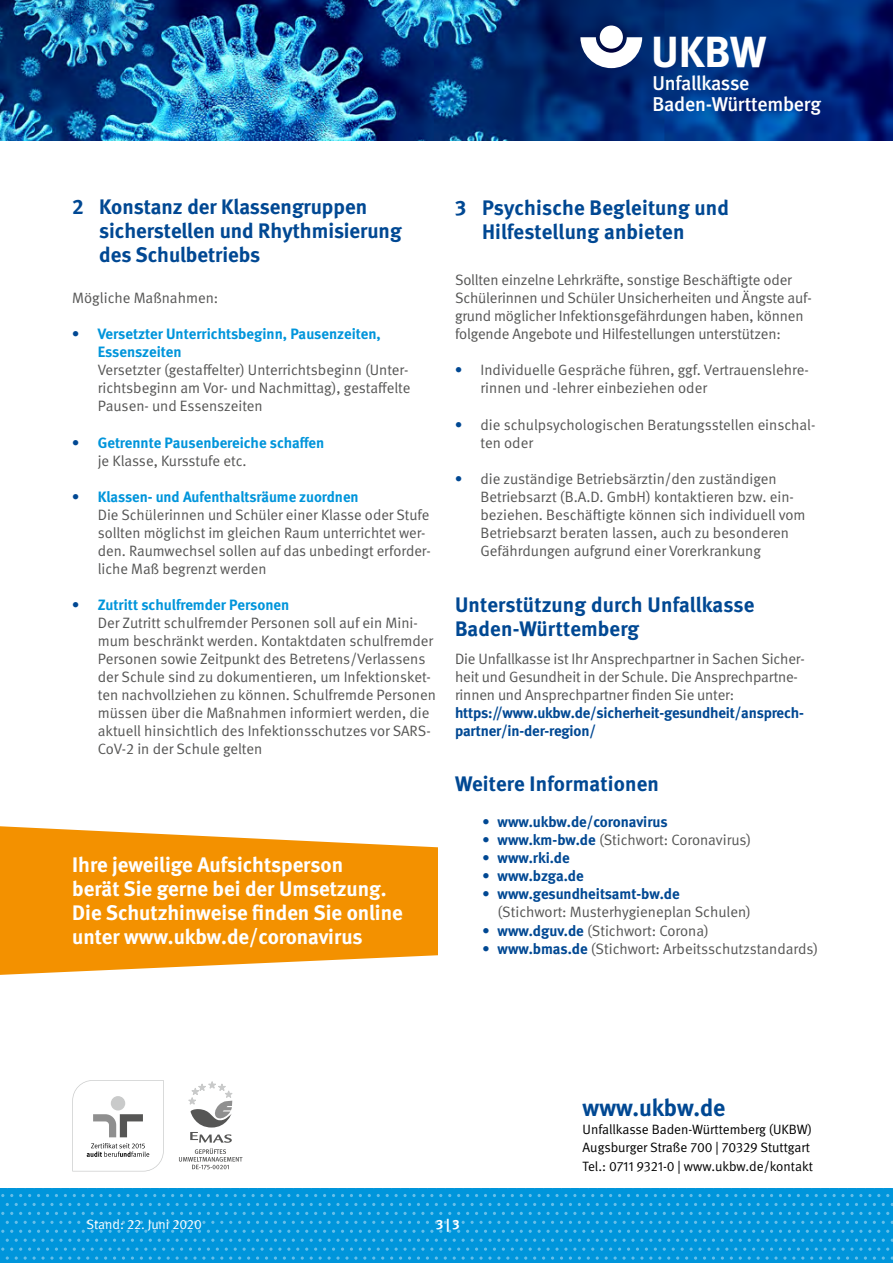
<style>
.page{position:relative;width:893px;height:1263px;background:#fff}
.page>*{position:absolute;margin:0;border:0;box-sizing:border-box;transform-origin:0 0}
.t1{font:700 43.5px "DGUV Meta";color:#fff}
._24pt_Unter-Übersc{font:700 24px "DGUV Meta";color:#004893}
._24pt_Unter-Übersc-2{font:700 21px/24px "DGUV Meta";color:#004893}
._24pt_Unter-Übersc-3{font:700 21px/24px "DGUV Meta";color:#fff}
.t2{font:500 19.95px "DGUV Meta";letter-spacing:-.015em;color:#fff}
._10pt_Anleser{font:15px/18px "DGUV Meta";letter-spacing:-.005em;color:#565655}
.t3{font:700 15px/18px "DGUV Meta";color:#0095db}
.t4{font:700 15px "DGUV Meta";color:#004893}
.Fließtext{font:15px "DGUV Meta";color:#565655}
._24pt_Unter-Übersc-4{font:13.5px "DGUV Meta";letter-spacing:-.005em;color:#000}
.Fließtext-2{font:13.5px "DGUV Meta";color:#fff}
.Fließtext-3{font:700 13.5px "DGUV Meta";color:#fff}
.s1{font-weight:700;color:#004893}
.s2{font-weight:700;color:#0095db}
.s3{color:#004893}
.s4{font-weight:400;color:#565655}
</style>
<div class="page">
<div style="left:0;top:1188px;width:893px;height:75px;background:#0095db"></div>
<svg style="left:243px;top:1194px;width:38px;height:3px"></svg>
<svg style="left:386px;top:1194px;width:47px;height:3px"></svg>
<svg style="left:538px;top:1194px;width:38px;height:3px"></svg>
<svg style="left:681px;top:1194px;width:38px;height:3px"></svg>
<svg style="left:824px;top:1194px;width:38px;height:3px"></svg>
<svg style="left:243px;top:1212px;width:38px;height:3px"></svg>
<svg style="left:386px;top:1212px;width:47px;height:3px"></svg>
<svg style="left:538px;top:1212px;width:38px;height:3px"></svg>
<svg style="left:681px;top:1212px;width:38px;height:3px"></svg>
<svg style="left:824px;top:1212px;width:38px;height:3px"></svg>
<svg style="left:176px;top:1203px;width:38px;height:3px"></svg>
<svg style="left:319px;top:1203px;width:38px;height:3px"></svg>
<svg style="left:462px;top:1203px;width:38px;height:3px"></svg>
<svg style="left:605px;top:1203px;width:38px;height:3px"></svg>
<svg style="left:748px;top:1203px;width:38px;height:3px"></svg>
<svg style="left:176px;top:1221px;width:38px;height:3px"></svg>
<svg style="left:319px;top:1221px;width:38px;height:3px"></svg>
<svg style="left:462px;top:1221px;width:38px;height:3px"></svg>
<svg style="left:605px;top:1221px;width:38px;height:3px"></svg>
<svg style="left:748px;top:1221px;width:38px;height:3px"></svg>
<svg style="left:171px;top:1230px;width:356px;height:30px"></svg>
<svg style="left:529px;top:1230px;width:182px;height:30px"></svg>
<svg style="left:712px;top:1230px;width:173px;height:30px"></svg>
<svg style="left:886px;top:1230px;width:7px;height:30px"></svg>
<svg style="left:100px;top:1194px;width:38px;height:3px"></svg>
<svg style="left:100px;top:1212px;width:38px;height:3px"></svg>
<svg style="left:33px;top:1203px;width:38px;height:3px"></svg>
<svg style="left:33px;top:1221px;width:38px;height:3px"></svg>
<svg style="left:1px;top:1230px;width:169px;height:30px"></svg>
<img style="left:0;top:0;width:893px;height:140px">
<div style="left:600px;top:26px;width:23px;height:23px;background:#fff;border-radius:50%"></div>
<svg style="left:580px;top:37px;width:62px;height:31px"></svg>
<svg style="left:0;top:826px;width:438px;height:149px;background:#f4a023"></svg>
<svg style="left:179px;top:1081px;width:64px;height:88px"></svg>
<svg style="left:72px;top:1080px;width:92px;height:91px"></svg>
<p class="t1" style="left:651px;top:26px;width:117px">UKBW</p>
<p class="t2" style="left:652px;top:71px;width:99px">Unfallkasse</p>
<p class="t2" style="left:652px;top:92px;width:170px">Baden-Württemberg</p>
<p class="_24pt_Unter-Übersc-2" style="left:99px;top:195px;width:304px;text-indent:-27px">2 Konstanz der Klassengruppen sicherstellen und Rhythmisierung des Schulbetriebs</p>
<p class="Fließtext" style="left:72px;top:289px;width:148px">Mögliche Maßnahmen:</p>
<p class="_10pt_Anleser" style="left:98px;top:325px;width:314px;text-indent:-26px"><span class="s1">•</span> <span class="s2">Versetzter Unterrichtsbeginn, Pausenzeiten, Essenszeiten<br></span>Versetzter (gestaffelter) Unterrichtsbeginn (Unter&shy;richtsbeginn am Vor- und Nachmittag), gestaffelte Pausen- und Essenszeiten</p>
<p class="t3" style="left:98px;top:434px;width:228px;text-indent:-26px"><span class="s3">•</span> Getrennte Pausenbereiche schaffen <span class="s4">je Klasse, Kursstufe etc.</span></p>
<p class="_10pt_Anleser" style="left:98px;top:488px;width:334px;text-indent:-26px"><span class="s1">•</span> <span class="s2">Klassen- und Aufenthaltsräume zuordnen<br></span>Die Schülerinnen und Schüler einer Klasse oder Stufe sollten möglichst im gleichen Raum unterrichtet wer&shy;den. Raumwechsel sollen auf das unbedingt erforder&shy;liche Maß begrenzt werden</p>
<p class="_10pt_Anleser" style="left:98px;top:596px;width:340px;text-indent:-26px"><span class="s1">•</span> <span class="s2">Zutritt schulfremder Personen<br></span>Der Zutritt schulfremder Personen soll auf ein Mini&shy;mum beschränkt werden. Kontaktdaten schulfremder Personen sowie Zeitpunkt des Betretens/Verlassens der Schule sind zu dokumentieren, um Infektionsket&shy;ten nachvollziehen zu können. Schulfremde Personen müssen über die Maßnahmen informiert werden, die aktuell hinsichtlich des Infektionsschutzes vor SARS-CoV-2 in der Schule gelten</p>
<p class="_24pt_Unter-Übersc-2" style="left:455px;top:593px;width:301px">Unterstützung durch Unfallkasse<br>Baden-Württemberg</p>
<p class="_24pt_Unter-Übersc-2" style="left:482px;top:196px;width:249px;text-indent:-27px">3 Psychische Begleitung und<br>Hilfestellung anbieten</p>
<p class="_10pt_Anleser" style="left:455px;top:271px;width:358px">Sollten einzelne Lehrkräfte, sonstige Beschäftigte oder Schülerinnen und Schüler Unsicherheiten und Ängste auf&shy;grund möglicher Infektionsgefährdungen haben, können folgende Angebote und Hilfestellungen unterstützen:</p>
<p class="_10pt_Anleser" style="left:480px;top:361px;width:330px;text-indent:-26px"><span class="s1">•</span> Individuelle Gespräche führen, ggf. Vertrauenslehre&shy;rinnen und -lehrer einbeziehen oder</p>
<p class="_10pt_Anleser" style="left:480px;top:416px;width:337px;text-indent:-26px"><span class="s1">•</span> die schulpsychologischen Beratungsstellen einschal&shy;ten oder</p>
<p class="_10pt_Anleser" style="left:480px;top:470px;width:327px;text-indent:-26px"><span class="s1">•</span> die zuständige Betriebsärztin/den zuständigen Betriebsarzt (B.A.D. GmbH) kontaktieren bzw. ein&shy;beziehen. Beschäftigte können sich individuell vom Betriebsarzt beraten lassen, auch zu besonderen Gefährdungen aufgrund einer Vorerkrankung</p>
<p class="_10pt_Anleser" style="left:455px;top:651px;width:351px">Die Unfallkasse ist Ihr Ansprechpartner in Sachen Sicher&shy;heit und Gesundheit in der Schule. Die Ansprechpartne&shy;rinnen und Ansprechpartner finden Sie unter: <span class="s1">https://www.ukbw.de/sicherheit-gesundheit/ansprech&shy;partner/in-der-region/</span></p>
<p class="_24pt_Unter-Übersc-2" style="left:455px;top:772px;width:205px">Weitere Informationen</p>
<p class="t4" style="left:483px;top:813px;width:187px">• www.ukbw.de/coronavirus</p>
<p class="_10pt_Anleser" style="left:483px;top:831px;width:270px"><span class="s1">• www.km-bw.de</span> (Stichwort: Coronavirus)</p>
<p class="t4" style="left:483px;top:849px;width:89px">• www.rki.de</p>
<p class="t4" style="left:483px;top:867px;width:103px">• www.bzga.de</p>
<p class="_10pt_Anleser" style="left:497px;top:885px;width:255px;text-indent:-15px"><span class="s1">• www.gesundheitsamt-bw.de </span>(Stichwort: Musterhygieneplan Schulen)</p>
<p class="_10pt_Anleser" style="left:483px;top:922px;width:228px"><span class="s1">• www.dguv.de</span> (Stichwort: Corona)</p>
<p class="_10pt_Anleser" style="left:483px;top:940px;width:337px"><span class="s1">• www.bmas.de</span> (Stichwort: Arbeitsschutzstandards)</p>
<p class="_24pt_Unter-Übersc-3" style="left:72px;top:853px;width:332px">Ihre jeweilige Aufsichtsperson<br>berät Sie gerne bei der Umsetzung.<br>Die Schutzhinweise finden Sie online unter www.ukbw.de/coronavirus</p>
<p class="Fließtext-2" style="left:86px;top:1217px;width:117px">Stand: 22. Juni 2020</p>
<p class="Fließtext-3" style="left:436px;top:1217px;width:25px">3 | 3</p>
<p class="_24pt_Unter-Übersc" style="left:583px;top:1094px;width:144px">www.ukbw.de</p>
<p class="_24pt_Unter-Übersc-4" style="left:583px;top:1122px;width:231px">Unfallkasse Baden-Württemberg (UKBW)</p>
<p class="_24pt_Unter-Übersc-4" style="left:583px;top:1140px;width:229px">Augsburger Straße 700 | 70329 Stuttgart</p>
<p class="_24pt_Unter-Übersc-4" style="left:583px;top:1158px;width:232px">Tel.: 0711 9321-0 | www.ukbw.de/kontakt</p>
</div>
